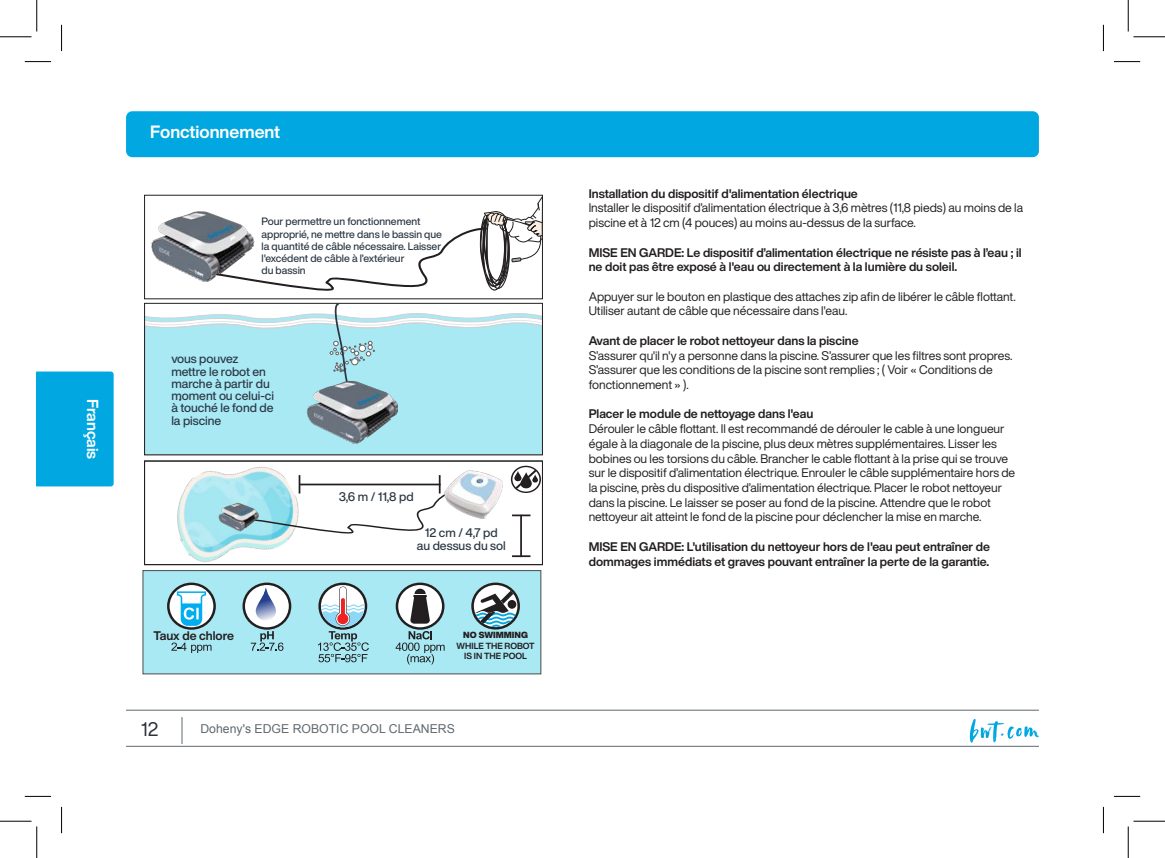
<style>
.page{position:relative;width:1165px;height:858px;background:#fff}
.page>*{position:absolute;margin:0;border:0;box-sizing:border-box;transform-origin:0 0}
.t1{font:19.25px "Helvetica Now Display";color:#2d323b}
.t2{font:700 17.5px "Helvetica Now Display";color:#fff}
.t3{font:700 15.75px "Helvetica Now Display";color:#fff}
.t4{font:12.25px/14.7px "Helvetica Now Display";color:#231f20}
.t5{font:700 12.25px/14.7px "Helvetica Now Display";color:#231f20}
.t6{font:500 12.25px/12.2px "Helvetica Now Display";color:#2b3743;text-align:center}
.t7{font:12.25px "Arial";color:#5f696f}
.t8{font:500 10.5px/12.2px "Helvetica Now Display";color:#2b3743}
.t9{font:700 8.75px/10.5px "Helvetica Now Display";color:#231f20;text-align:center}
.s1{font-weight:900}
</style>
<div class="page">
<hr style="left:126px;top:745px;width:913px;height:1px;background:#5f696f">
<hr style="left:126px;top:709px;width:913px;height:1px;background:#5f696f">
<svg style="left:182px;top:717px;width:1px;height:26px"></svg>
<svg style="left:970px;top:719px;width:69px;height:23px"></svg>
<div style="left:37px;top:371px;width:77px;height:115px;background:#00a7e0"></div>
<div style="left:82px;top:399px;width:19px;height:62px;background:#00a7e0"></div>
<div style="left:126px;top:111px;width:913px;height:46px;background:#00a7e0;border-radius:6px"></div>
<div style="left:143px;top:570px;width:398px;height:103px;background:#a8e9f4"></div>
<img style="left:157px;top:455px;width:156px;height:131px">
<svg style="left:202px;top:196px;width:341px;height:96px"></svg>
<svg style="left:396px;top:631px;width:49px;height:33px"></svg>
<svg style="left:396px;top:582px;width:48px;height:47px"></svg>
<div style="left:398px;top:585px;width:44px;height:42px;background:#fff;border-radius:50%"></div>
<svg style="left:410px;top:588px;width:20px;height:35px"></svg>
<svg style="left:251px;top:631px;width:32px;height:19px"></svg>
<svg style="left:242px;top:582px;width:49px;height:47px"></svg>
<div style="left:245px;top:585px;width:44px;height:42px;background:#fff;border-radius:50%"></div>
<svg style="left:254px;top:583px;width:23px;height:37px"></svg>
<svg style="left:318px;top:582px;width:49px;height:47px"></svg>
<svg style="left:318px;top:586px;width:51px;height:76px"></svg>
<svg style="left:171px;top:642px;width:41px;height:10px"></svg>
<svg style="left:167px;top:582px;width:49px;height:47px"></svg>
<div style="left:170px;top:585px;width:43px;height:42px;background:#fff;border-radius:50%"></div>
<svg style="left:177px;top:591px;width:29px;height:34px"></svg>
<svg style="left:471px;top:582px;width:49px;height:47px"></svg>
<svg style="left:474px;top:586px;width:43px;height:41px;background:#8da4ab"></svg>
<div style="left:144px;top:461px;width:399px;height:103px;border:1px solid #231f20"></div>
<svg style="left:511px;top:465px;width:30px;height:28px"></svg>
<svg style="left:512px;top:467px;width:27px;height:24px"></svg>
<svg style="left:514px;top:469px;width:27px;height:24px"></svg>
<svg style="left:255px;top:475px;width:186px;height:60px"></svg>
<hr style="left:520px;top:514px;width:2px;height:43px;background:#231f20">
<svg style="left:512px;top:514px;width:18px;height:2px"></svg>
<svg style="left:512px;top:555px;width:18px;height:2px"></svg>
<img style="left:441px;top:462px;width:65px;height:57px">
<div style="left:146px;top:403px;width:395px;height:50px;background:#a8e9f4"></div>
<svg style="left:144px;top:302px;width:399px;height:101px"></svg>
<img style="left:151px;top:208px;width:106px;height:73px">
<img style="left:217px;top:502px;width:43px;height:30px">
<img style="left:303px;top:378px;width:95px;height:69px">
<svg style="left:25px;top:61px;width:26px;height:1px"></svg>
<svg style="left:1114px;top:61px;width:26px;height:1px"></svg>
<svg style="left:25px;top:795px;width:26px;height:1px"></svg>
<svg style="left:1114px;top:795px;width:26px;height:1px"></svg>
<svg style="left:61px;top:25px;width:1px;height:26px"></svg>
<svg style="left:61px;top:806px;width:1px;height:26px"></svg>
<svg style="left:1103px;top:25px;width:1px;height:26px"></svg>
<svg style="left:1103px;top:806px;width:1px;height:26px"></svg>
<hr style="left:0;top:36px;width:32px;height:1px;background:#000">
<hr style="left:1133px;top:36px;width:32px;height:1px;background:#000">
<hr style="left:0;top:820px;width:32px;height:1px;background:#000">
<hr style="left:1133px;top:820px;width:32px;height:1px;background:#000">
<hr style="left:36px;top:0;width:1px;height:32px;background:#000">
<hr style="left:36px;top:826px;width:1px;height:31px;background:#000">
<hr style="left:1128px;top:0;width:1px;height:32px;background:#000">
<hr style="left:1128px;top:826px;width:1px;height:31px;background:#000">
<p class="t3" style="left:103px;top:399px;width:62px;rotate:90deg">Français</p>
<p class="t2" style="left:150px;top:120px;width:131px">Fonctionnement</p>
<p class="t8" style="left:261px;top:215px;width:182px">Pour permettre un fonctionnement approprié, ne mettre dans le bassin que la quantité de câble nécessaire. Laisser l'excédent de câble à l’extérieur<br>du bassin</p>
<p class="t6" style="left:171px;top:352px;width:104px;text-align:left">vous pouvez mettre le robot en marche à partir du moment ou celui-ci à touché le fond de la piscine</p>
<p class="t6" style="left:339px;top:490px;width:76px">3,6 m / 11,8 pd</p>
<p class="t6" style="left:417px;top:526px;width:90px">12 cm / 4,7 pd au dessus du sol</p>
<p class="t5" style="left:154px;top:628px;width:82px">Taux de chlore</p>
<p class="t9" style="left:457px;top:630px;width:79px"><span class="s1">NO SWIMMING<br></span>WHILE THE ROBOT<br>IS IN THE POOL</p>
<h1 class="t1" style="left:141px;top:716px;width:19px">12</h1>
<p class="t7" style="left:200px;top:720px;width:256px">Doheny's EDGE ROBOTIC POOL CLEANERS</p>
<p class="t5" style="left:589px;top:186px;width:271px">Installation du dispositif d'alimentation électrique</p>
<p class="t4" style="left:589px;top:200px;width:436px">Installer le dispositif d’alimentation électrique à 3,6 mètres (11,8 pieds) au moins de la piscine et à 12 cm (4 pouces) au moins au-dessus de la surface.</p>
<p class="t5" style="left:589px;top:245px;width:434px">MISE EN GARDE: Le dispositif d’alimentation électrique ne résiste pas à l’eau ; il ne doit pas être exposé à l'eau ou directement à la lumière du soleil.</p>
<p class="t4" style="left:589px;top:289px;width:428px">Appuyer sur le bouton en plastique des attaches zip afin de libérer le câble flottant.<br>Utiliser autant de câble que nécessaire dans l'eau.</p>
<p class="t5" style="left:589px;top:333px;width:271px">Avant de placer le robot nettoyeur dans la piscine</p>
<p class="t4" style="left:589px;top:347px;width:425px">S’assurer qu'il n'y a personne dans la piscine. S’assurer que les filtres sont propres.<br>S’assurer que les conditions de la piscine sont remplies ; ( Voir « Conditions de fonctionnement » ).</p>
<p class="t5" style="left:589px;top:406px;width:226px">Placer le module de nettoyage dans l'eau</p>
<p class="t4" style="left:589px;top:421px;width:428px">Dérouler le câble flottant. Il est recommandé de dérouler le cable à une longueur égale à la diagonale de la piscine, plus deux mètres supplémentaires. Lisser les bobines ou les torsions du câble. Brancher le cable flottant à la prise qui se trouve sur le dispositif d’alimentation électrique. Enrouler le câble supplémentaire hors de la piscine, près du dispositive d’alimentation électrique. Placer le robot nettoyeur dans la piscine. Le laisser se poser au fond de la piscine. Attendre que le robot nettoyeur ait atteint le fond de la piscine pour déclencher la mise en marche.</p>
<p class="t5" style="left:589px;top:539px;width:403px">MISE EN GARDE: L'utilisation du nettoyeur hors de l'eau peut entraîner de dommages immédiats et graves pouvant entraîner la perte de la garantie.</p>
</div>
